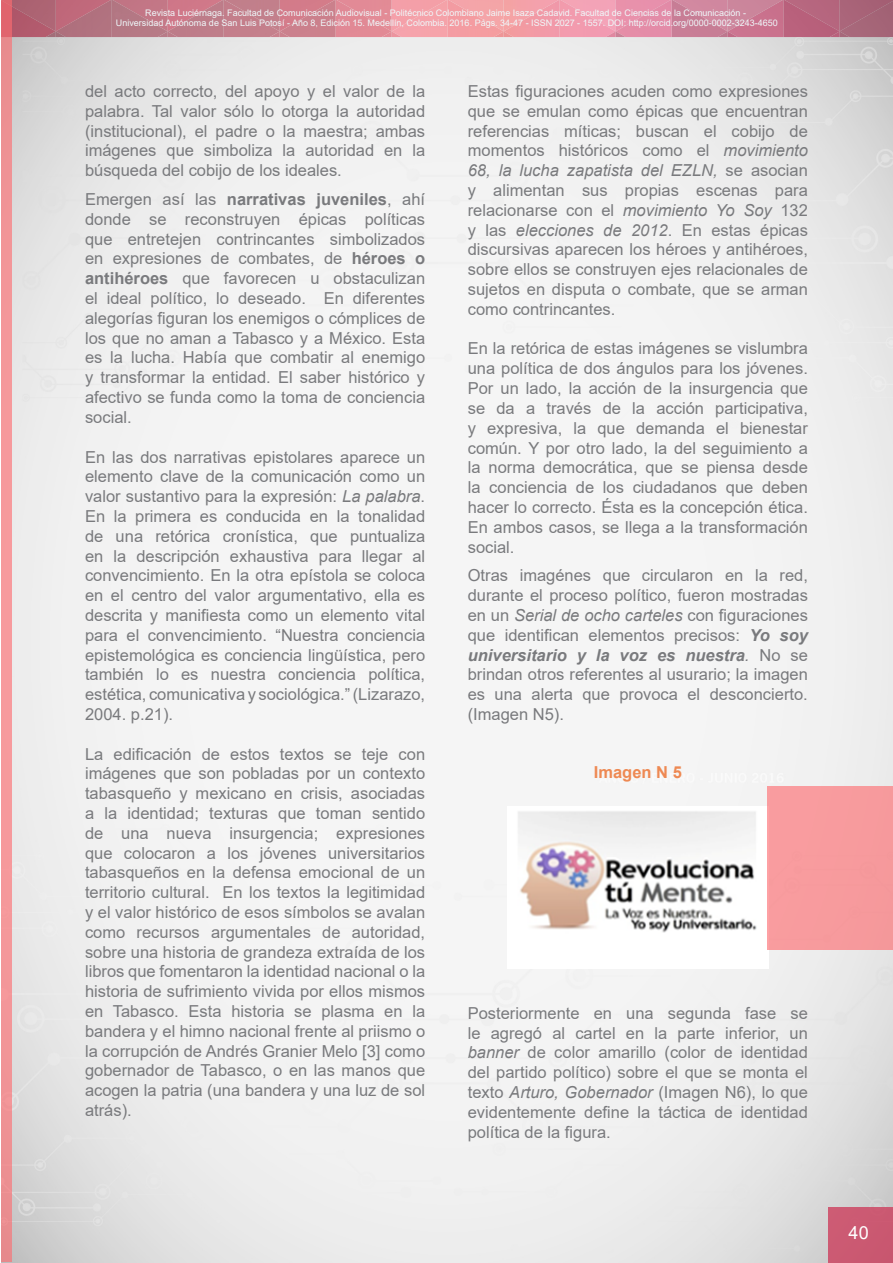
<style>
.page{position:relative;width:893px;height:1263px;background:#fff}
.page>*{position:absolute;margin:0;border:0;box-sizing:border-box;transform-origin:0 0}
.t1{font:18px "Arial";color:#fff}
.t2{font:16.5px/19.8px "Arial";color:#797a7d;text-align:justify}
.t3{font:700 16.5px "Arial";color:#ee8953}
.t4{font:9px/10.8px "Arial";color:#eff8fa;text-align:center}
.s1{font-weight:700}
.s2{font-style:italic}
.s3{font-weight:700;font-style:italic}
</style>
<div class="page">
<div style="left:828px;top:1207px;width:65px;height:55px;background:#cb5972"></div>
<img style="left:12px;top:31px;width:881px;height:6px">
<img style="left:12px;top:0;width:881px;height:31px">
<svg style="left:46px;top:31px;width:20px;height:6px"></svg>
<svg style="left:158px;top:31px;width:20px;height:6px"></svg>
<svg style="left:382px;top:31px;width:20px;height:6px"></svg>
<svg style="left:606px;top:31px;width:20px;height:6px"></svg>
<svg style="left:830px;top:31px;width:19px;height:6px"></svg>
<svg style="left:270px;top:31px;width:20px;height:6px"></svg>
<svg style="left:494px;top:31px;width:20px;height:6px"></svg>
<svg style="left:718px;top:31px;width:20px;height:6px"></svg>
<div style="left:1px;top:0;width:11px;height:1262px;background:#f4979a"></div>
<img style="left:517px;top:810px;width:251px;height:140px">
<div style="left:767px;top:786px;width:126px;height:163px;background:#f89b9e"></div>
<p class="t4" style="left:116px;top:7px;width:663px">Revista Luciérnaga. Facultad de Comunicación Audiovisual - Politécnico Colombiano Jaime Isaza Cadavid. Facultad de Ciencias de la Comunicación -<br>Universidad Autónoma de San Luis Potosí - Año 8, Edición 15. Medellín, Colombia. 2016. Págs. 34-47 - ISSN 2027 - 1557. DOI: http://orcid.org/0000-0002-3243-4650</p>
<p class="t2" style="left:85px;top:81px;width:342px">del acto correcto, del apoyo y el valor de la palabra. Tal valor sólo lo otorga la autoridad (institucional), el padre o la maestra; ambas imágenes que simboliza la autoridad en la búsqueda del cobijo de los ideales.</p>
<p class="t2" style="left:85px;top:189px;width:342px">Emergen así las <span class="s1">narrativas juveniles</span>, ahí donde se reconstruyen épicas políticas que entretejen contrincantes simbolizados en expresiones de combates, de <span class="s1">héroes o antihéroes</span> que favorecen u obstaculizan el ideal político, lo deseado. En diferentes alegorías figuran los enemigos o cómplices de los que no aman a Tabasco y a México. Esta es la lucha. Había que combatir al enemigo y transformar la entidad. El saber histórico y afectivo se funda como la toma de conciencia social.</p>
<p class="t2" style="left:85px;top:447px;width:342px">En las dos narrativas epistolares aparece un elemento clave de la comunicación como un valor sustantivo para la expresión: <span class="s2">La palabra</span>.<br>En la primera es conducida en la tonalidad de una retórica cronística, que puntualiza en la descripción exhaustiva para llegar al convencimiento. En la otra epístola se coloca en el centro del valor argumentativo, ella es descrita y manifiesta como un elemento vital para el convencimiento. “Nuestra conciencia epistemológica es conciencia lingüística, pero también lo es nuestra conciencia política, estética, comunicativa y sociológica.” (Lizarazo, 2004. p.21).</p>
<p class="t2" style="left:85px;top:744px;width:342px">La edificación de estos textos se teje con imágenes que son pobladas por un contexto tabasqueño y mexicano en crisis, asociadas a la identidad; texturas que toman sentido de una nueva insurgencia; expresiones que colocaron a los jóvenes universitarios tabasqueños en la defensa emocional de un territorio cultural. En los textos la legitimidad y el valor histórico de esos símbolos se avalan como recursos argumentales de autoridad, sobre una historia de grandeza extraída de los libros que fomentaron la identidad nacional o la historia de sufrimiento vivida por ellos mismos en Tabasco. Esta historia se plasma en la bandera y el himno nacional frente al priismo o la corrupción de Andrés Granier Melo [3] como gobernador de Tabasco, o en las manos que acogen la patria (una bandera y una luz de sol atrás).</p>
<p class="t2" style="left:468px;top:81px;width:342px">Estas figuraciones acuden como expresiones que se emulan como épicas que encuentran referencias míticas; buscan el cobijo de momentos históricos como el <span class="s2">movimiento 68, la lucha zapatista del EZLN,</span> se asocian y alimentan sus propias escenas para relacionarse con el <span class="s2">movimiento Yo Soy</span> 132 y las <span class="s2">elecciones de 2012</span>. En estas épicas discursivas aparecen los héroes y antihéroes, sobre ellos se construyen ejes relacionales de sujetos en disputa o combate, que se arman como contrincantes.</p>
<p class="t2" style="left:468px;top:339px;width:342px">En la retórica de estas imágenes se vislumbra una política de dos ángulos para los jóvenes.<br>Por un lado, la acción de la insurgencia que se da a través de la acción participativa, y expresiva, la que demanda el bienestar común. Y por otro lado, la del seguimiento a la norma democrática, que se piensa desde la conciencia de los ciudadanos que deben hacer lo correcto. Ésta es la concepción ética.<br>En ambos casos, se llega a la transformación social.</p>
<p class="t2" style="left:468px;top:565px;width:342px">Otras imagénes que circularon en la red, durante el proceso político, fueron mostradas en un <span class="s2">Serial de ocho carteles</span> con figuraciones que identifican elementos precisos: <span class="s3">Yo soy universitario y la voz es nuestra</span><span class="s2">.</span> No se brindan otros referentes al usurario; la imagen es una alerta que provoca el desconcierto. (Imagen N5).</p>
<p class="t3" style="left:594px;top:760px;width:90px">Imagen N 5</p>
<p class="t2" style="left:468px;top:1003px;width:342px">Posteriormente en una segunda fase se le agregó al cartel en la parte inferior, un <span class="s2">banner</span> de color amarillo (color de identidad del partido político) sobre el que se monta el texto <span class="s2">Arturo, Gobernador</span> (Imagen N6), lo que evidentemente define la táctica de identidad política de la figura.</p>
<p class="t1" style="left:849px;top:1221px;width:22px">40</p>
</div>
